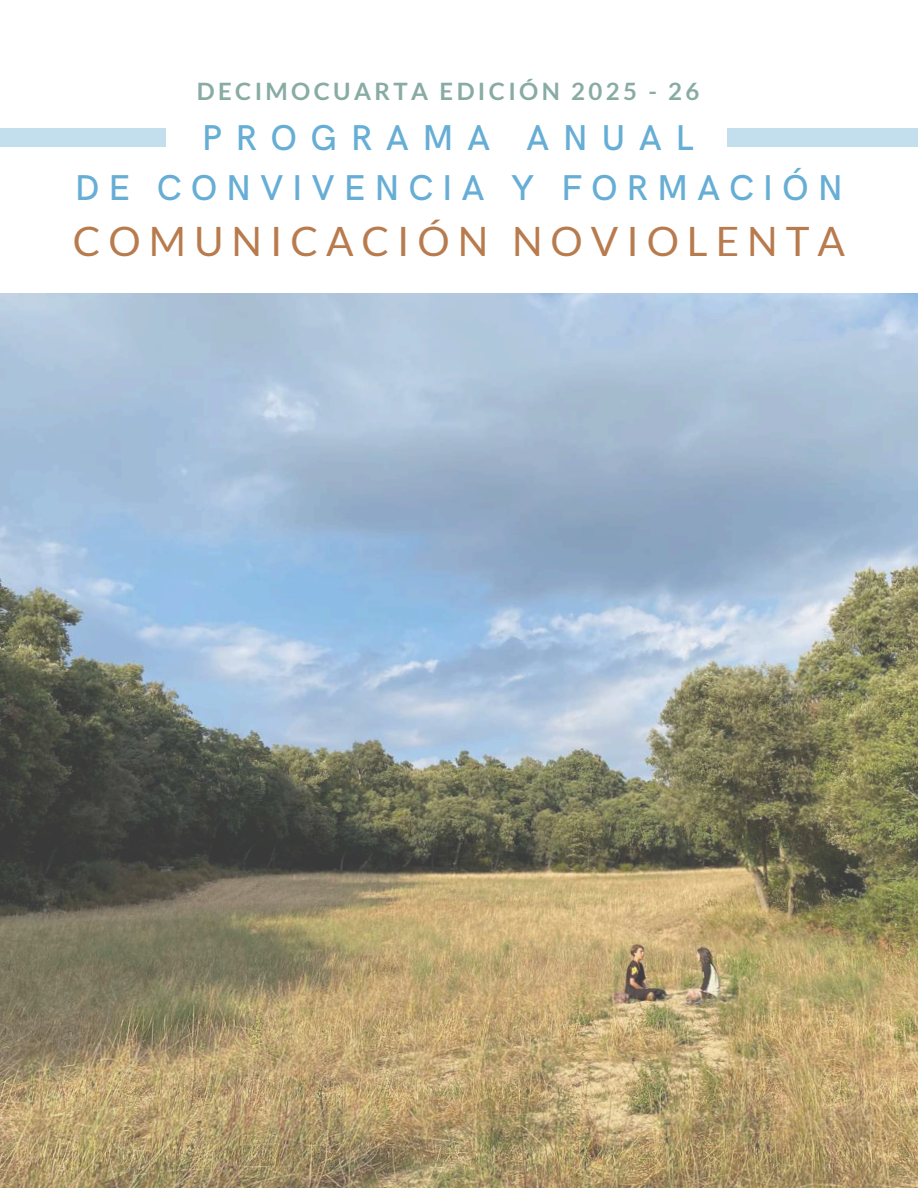
<style>
.page{position:relative;width:918px;height:1188px;background:#fff}
.page>*{position:absolute;margin:0;border:0;box-sizing:border-box;transform-origin:0 0}
.t1{font:40.5px "Lato";letter-spacing:.195em;color:#b87b4d}
.t2{font:500 36px "HK Grotesk";letter-spacing:.245em;color:#66aed5}
.t3{font:500 36px "HK Grotesk";letter-spacing:.37em;color:#66aed5}
.t4{font:700 24px "Lato";letter-spacing:.14em;color:#88aba3}
</style>
<div class="page">
<div style="left:727px;top:128px;width:191px;height:19px;background:#c3dfee"></div>
<div style="left:0;top:128px;width:166px;height:19px;background:#c3dfee"></div>
<img style="left:0;top:294px;width:918px;height:894px">
<p class="t4" style="left:197px;top:77px;width:504px">DECIMOCUARTA EDICIÓN 2025 - 26</p>
<h2 class="t3" style="left:202px;top:118px;width:494px">PROGRAMA ANUAL</h2>
<h2 class="t2" style="left:75px;top:168px;width:769px">DE CONVIVENCIA Y FORMACIÓN</h2>
<h1 class="t1" style="left:73px;top:216px;width:774px">COMUNICACIÓN NOVIOLENTA</h1>
</div>
